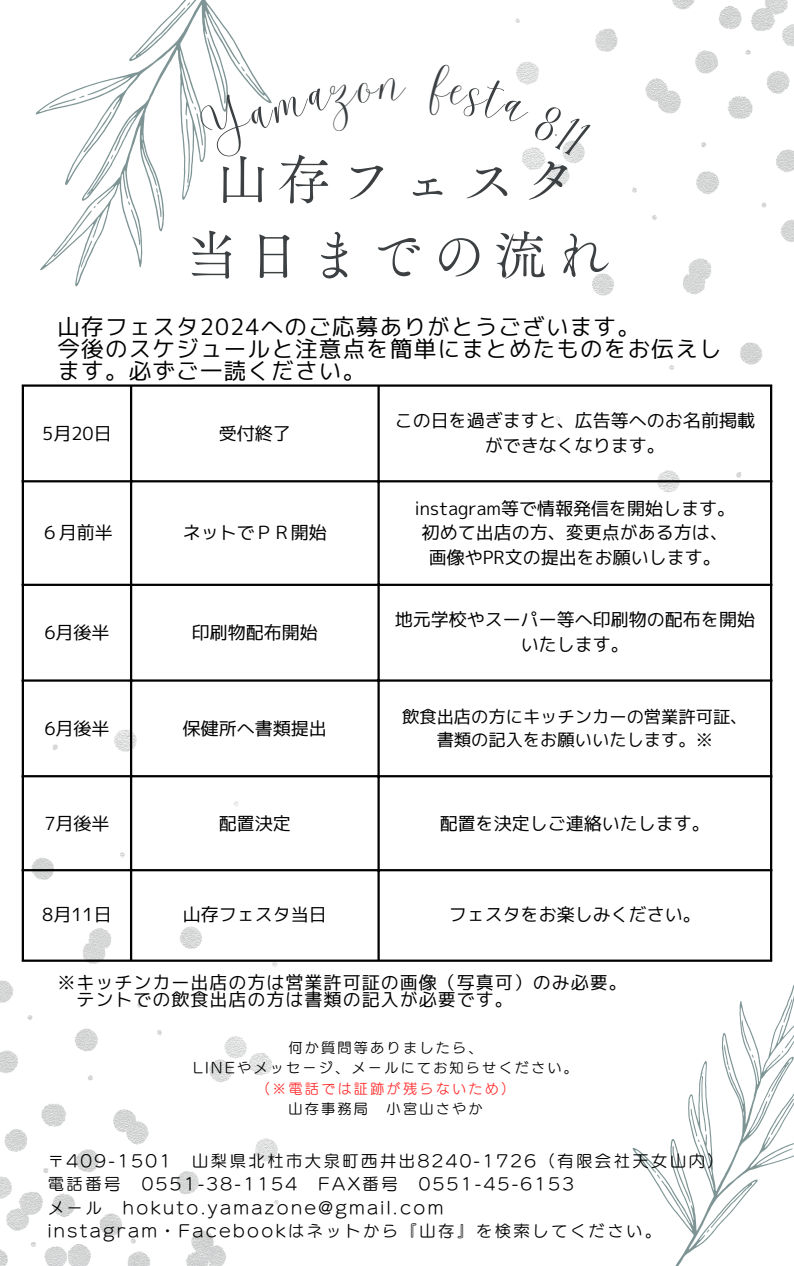
<style>
.page{position:relative;width:794px;height:1266px;background:#fff}
.page>*{position:absolute;margin:0;border:0;box-sizing:border-box;transform-origin:0 0}
.t1{font:53.93px/75.4px "Canva Tsuku A Old Min Pr 6 N R";letter-spacing:.145em;color:#3c4042;text-align:center}
.t2{font:22.5px/21.9px "mplus 1 p regular";letter-spacing:.055em;color:#000}
.t3{font:18px/24.8px "mplus 1 p regular";color:#000;text-align:center}
.t4{font:18px/17.4px "mplus 1 p regular";letter-spacing:.055em;color:#000}
.t5{font:17.25px/23.6px "mplus 1 p regular";color:#000;text-align:center}
.t6{font:16.35px/23.5px "Canva UD Marugo Small Pr 6 N M";letter-spacing:.15em;color:#000}
.t7{font:14.17px/20.2px "Canva UD Marugo Small Pr 6 N M";letter-spacing:.15em;color:#000;text-align:center}
.t8{font:14.17px "Canva UD Marugo Small Pr 6 N M";letter-spacing:.15em;color:#ff3131}
</style>
<div class="page">
<svg style="left:632px;top:948px;width:161px;height:318px"></svg>
<svg style="left:706px;top:1229px;width:3px;height:4px"></svg>
<svg style="left:781px;top:999px;width:12px;height:54px"></svg>
<svg style="left:767px;top:1093px;width:26px;height:44px"></svg>
<svg style="left:654px;top:1020px;width:106px;height:182px"></svg>
<svg style="left:35px;top:0;width:197px;height:287px"></svg>
<svg style="left:187px;top:2px;width:3px;height:4px"></svg>
<svg style="left:53px;top:204px;width:43px;height:63px"></svg>
<svg style="left:49px;top:90px;width:64px;height:69px"></svg>
<img style="left:515px;top:0;width:278px;height:493px">
<img style="left:0;top:730px;width:278px;height:536px">
<hr style="left:22px;top:387px;width:2px;height:572px;background:#000">
<hr style="left:130px;top:387px;width:2px;height:572px;background:#000">
<hr style="left:377px;top:387px;width:2px;height:572px;background:#000">
<hr style="left:769px;top:387px;width:2px;height:572px;background:#000">
<hr style="left:22px;top:384px;width:749px;height:3px;background:#000">
<hr style="left:22px;top:480px;width:749px;height:2px;background:#000">
<hr style="left:22px;top:584px;width:749px;height:2px;background:#000">
<hr style="left:22px;top:679px;width:749px;height:2px;background:#000">
<hr style="left:22px;top:775px;width:749px;height:2px;background:#000">
<hr style="left:22px;top:869px;width:749px;height:2px;background:#000">
<hr style="left:22px;top:959px;width:749px;height:3px;background:#000">
<svg style="left:119px;top:37px;width:153px;height:208px"></svg>
<svg style="left:515px;top:62px;width:75px;height:95px"></svg>
<p class="t1" style="left:184px;top:141px;width:426px">山存フェスタ当日までの流れ</p>
<p class="t2" style="left:57px;top:316px;width:665px">山存フェスタ2024へのご応募ありがとうございます。<br>今後のスケジュールと注意点を簡単にまとめたものをお伝えします。必ずご一読ください。</p>
<p class="t3" style="left:42px;top:420px;width:71px">5月20日</p>
<p class="t3" style="left:219px;top:420px;width:74px">受付終了</p>
<p class="t3" style="left:41px;top:520px;width:74px">６月前半</p>
<p class="t3" style="left:183px;top:520px;width:146px">ネットでＰＲ開始</p>
<p class="t3" style="left:44px;top:619px;width:67px">6月後半</p>
<p class="t3" style="left:192px;top:619px;width:128px">印刷物配布開始</p>
<p class="t3" style="left:394px;top:408px;width:362px">この日を過ぎますと、広告等へのお名前掲載ができなくなります。</p>
<p class="t3" style="left:414px;top:495px;width:322px">instagram等で情報発信を開始します。</p>
<p class="t3" style="left:421px;top:520px;width:308px">初めて出店の方、変更点がある方は、</p>
<h5 class="t3" style="left:428px;top:545px;width:293px">画像やPR文の提出をお願いします。</h5>
<p class="t3" style="left:394px;top:607px;width:362px">地元学校やスーパー等へ印刷物の配布を開始いたします。</p>
<p class="t3" style="left:44px;top:715px;width:67px">6月後半</p>
<p class="t3" style="left:183px;top:715px;width:146px">保健所へ書類提出</p>
<p class="t5" style="left:402px;top:704px;width:347px">飲食出店の方にキッチンカーの営業許可証、書類の記入をお願いいたします。※</p>
<p class="t3" style="left:44px;top:810px;width:67px">7月後半</p>
<p class="t3" style="left:219px;top:810px;width:74px">配置決定</p>
<p class="t3" style="left:439px;top:810px;width:272px">配置を決定しご連絡いたします。</p>
<p class="t3" style="left:42px;top:902px;width:71px">8月11日</p>
<p class="t3" style="left:183px;top:902px;width:146px">山存フェスタ当日</p>
<p class="t3" style="left:448px;top:902px;width:254px">フェスタをお楽しみください。</p>
<p class="t4" style="left:76px;top:973px;width:551px;text-indent:-19px">※キッチンカー出店の方は営業許可証の画像（写真可）のみ必要。テントでの飲食出店の方は書類の記入が必要です。</p>
<p class="t7" style="left:193px;top:1037px;width:386px">何か質問等ありましたら、<br>LINEやメッセージ、メールにてお知らせください。</p>
<p class="t8" style="left:256px;top:1081px;width:261px">（※電話では証跡が残らないため）</p>
<p class="t7" style="left:288px;top:1098px;width:81px">山存事務局</p>
<p class="t7" style="left:386px;top:1098px;width:97px">小宮山さやか</p>
<p class="t6" style="left:48px;top:1148px;width:125px">〒409-1501</p>
<p class="t6" style="left:192px;top:1148px;width:533px">山梨県北杜市大泉町西井出8240-1726（有限会社天女山内）</p>
<p class="t6" style="left:48px;top:1172px;width:74px">電話番号</p>
<p class="t6" style="left:142px;top:1172px;width:157px">0551-38-1154</p>
<p class="t6" style="left:318px;top:1172px;width:81px">FAX番号</p>
<p class="t6" style="left:418px;top:1172px;width:157px">0551-45-6153</p>
<p class="t6" style="left:48px;top:1195px;width:55px">メール</p>
<p class="t6" style="left:48px;top:1195px;width:614px;text-indent:75px">hokuto.yamazone@gmail.com<br>instagram・Facebookはネットから『山存』を検索してください。</p>
</div>
